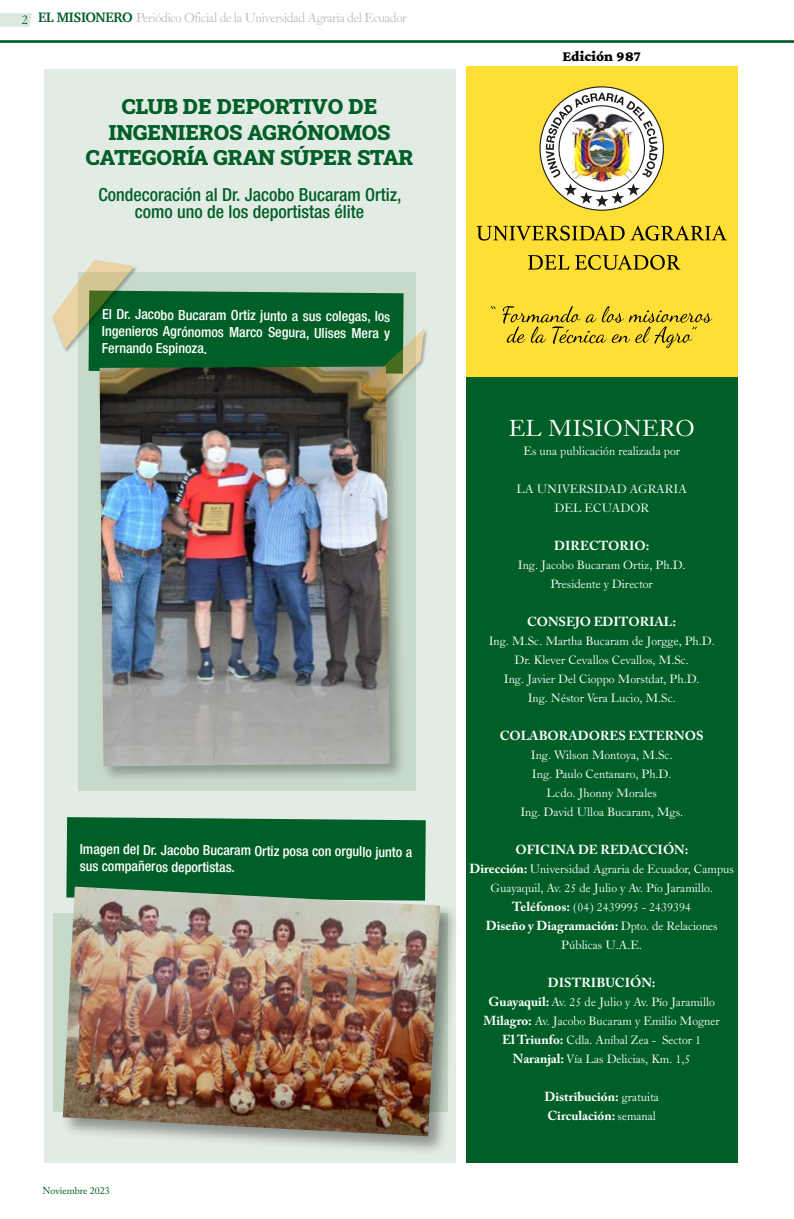
<style>
.page{position:relative;width:794px;height:1219px;background:#fff}
.page>*{position:absolute;margin:0;border:0;box-sizing:border-box;transform-origin:0 0}
.t1{font:25px "Caslon Old Face BT";color:#fff}
.t2{font:900 21.2px/25.5px "Roboto Slab";color:#005f27;text-align:center}
.t3{font:500 condensed 18px/17.2px "Helvetica Neue LT Com";color:#005f27;text-align:center}
.t4{font:200 15px "Crimson Pro";color:#000}
.t5{font:500 condensed 14px/17.2px "Helvetica Neue LT Com";color:#fff;text-align:justify}
.t6{font:14px "Caslon Old Face BT";letter-spacing:-.03em;color:#bcbcbc}
.t7{font:13px/19px "Caslon Old Face BT";color:#fff;text-align:center}
.t8{font:700 13px/19px "Adobe Caslon Pro";color:#fff}
.t9{font:10px "Adobe Caslon Pro";color:#005f27}
.s1{color:#005f27}
.s2{font-family:"Charter";font-weight:700;color:#005f27}
.s3{font-family:"Adobe Caslon Pro";font-weight:700}
.s4{font-family:"Caslon Old Face BT";font-weight:400}
</style>
<div class="page">
<div style="left:44px;top:69px;width:411px;height:1093px;background:#e3ece4"></div>
<hr style="left:0;top:41px;width:794px;height:1px;background:#005f27">
<hr style="left:0;top:42px;width:794px;height:1px;background:#005f27">
<svg style="left:0;top:13px;width:32px;height:14px"></svg>
<div style="left:466px;top:66px;width:271px;height:855px;background:#ffdf35"></div>
<div style="left:466px;top:377px;width:271px;height:785px;background:#005f27"></div>
<svg style="left:477px;top:226px;width:147px;height:15px"></svg>
<svg style="left:630px;top:226px;width:96px;height:15px"></svg>
<svg style="left:528px;top:255px;width:41px;height:15px"></svg>
<svg style="left:575px;top:255px;width:105px;height:15px"></svg>
<svg style="left:503px;top:306px;width:209px;height:42px"></svg>
<svg style="left:539px;top:86px;width:125px;height:125px"></svg>
<img style="left:571px;top:113px;width:61px;height:69px">
<div style="left:79px;top:272px;width:337px;height:519px;background:#c7d9c9"></div>
<div style="left:66px;top:817px;width:360px;height:67px;background:#005f27"></div>
<div style="left:60px;top:884px;width:399px;height:272px;background:#000;opacity:.38"></div>
<img style="left:63px;top:887px;width:377px;height:249px">
<div style="left:97px;top:364px;width:309px;height:419px;background:#000;opacity:.29"></div>
<img style="left:100px;top:402px;width:290px;height:364px">
<svg style="left:359px;top:329px;width:68px;height:78px"></svg>
<svg style="left:52px;top:260px;width:372px;height:142px"></svg>
<p class="t6" style="left:22px;top:9px;width:386px"><span class="s1">2</span> <span class="s2">EL MISIONERO</span> Periódico Oficial de la Universidad Agraria del Ecuador</p>
<h2 class="t2" style="left:86px;top:93px;width:329px">CLUB DE DEPORTIVO DE<br>INGENIEROS AGRÓNOMOS<br>CATEGORÍA GRAN SÚPER STAR</h2>
<h3 class="t3" style="left:99px;top:186px;width:304px">Condecoración al Dr. Jacobo Bucaram Ortiz, como uno de los deportistas élite</h3>
<p class="t5" style="left:102px;top:304px;width:290px;rotate:1deg">El Dr. Jacobo Bucaram Ortiz junto a sus colegas, los Ingenieros Agrónomos Marco Segura, Ulises Mera y Fernando Espinoza.</p>
<p class="t5" style="left:80px;top:839px;width:334px;line-height:17.5px;rotate:1deg">Imagen del Dr. Jacobo Bucaram Ortiz posa con orgullo junto a sus compañeros deportistas.</p>
<p class="t9" style="left:43px;top:1185px;width:69px">Noviembre 2023</p>
<p class="t4" style="left:562px;top:46px;width:80px">Edición 987</p>
<h1 class="t1" style="left:509px;top:413px;width:187px">EL MISIONERO</h1>
<p class="t7" style="left:523px;top:441px;width:158px">Es una publicación realizada por</p>
<p class="t7" style="left:516px;top:479px;width:172px">LA UNIVERSIDAD AGRARIA<br>DEL ECUADOR</p>
<p class="t8" style="left:554px;top:536px;width:97px">DIRECTORIO:</p>
<p class="t7" style="left:518px;top:555px;width:169px">Ing. Jacobo Bucaram Ortiz, Ph.D.<br>Presidente y Director</p>
<p class="t8" style="left:527px;top:612px;width:150px">CONSEJO EDITORIAL:</p>
<p class="t7" style="left:488px;top:631px;width:228px">Ing. M.Sc. Martha Bucaram de Jorgge, Ph.D.<br>Dr. Klever Cevallos Cevallos, M.Sc.<br>Ing. Javier Del Cioppo Morstdat, Ph.D.<br>Ing. Néstor Vera Lucio, M.Sc.</p>
<p class="t8" style="left:500px;top:726px;width:205px">COLABORADORES EXTERNOS</p>
<p class="t7" style="left:520px;top:745px;width:164px">Ing. Wilson Montoya, M.Sc.<br>Ing. Paulo Centanaro, Ph.D.<br>Lcdo. Jhonny Morales<br>Ing. David Ulloa Bucaram, Mgs.</p>
<p class="t8" style="left:515px;top:840px;width:174px">OFICINA DE REDACCIÓN:</p>
<p class="t7" style="left:469px;top:859px;width:266px"><span class="s3">Dirección:</span> Universidad Agraria de Ecuador, Campus<br>Guayaquil, Av. 25 de Julio y Av. Pío Jaramillo.<br><span class="s3">Teléfonos:</span> (04) 2439995 - 2439394</p>
<p class="t8" style="left:486px;top:916px;width:233px">Diseño y Diagramación: <span class="s4">Dpto. de Relaciones</span></p>
<p class="t7" style="left:561px;top:935px;width:82px">Públicas U.A.E.</p>
<p class="t8" style="left:548px;top:973px;width:109px">DISTRIBUCIÓN:</p>
<p class="t7" style="left:483px;top:992px;width:238px"><span class="s3">Guayaquil:</span> Av. 25 de Julio y Av. Pío Jaramillo <span class="s3">Milagro:</span> Av. Jacobo Bucaram y Emilio Mogner <span class="s3">El Triunfo:</span> Cdla. Aníbal Zea - Sector 1<br><span class="s3">Naranjal:</span> Vía Las Delicias, Km. 1,5</p>
<p class="t8" style="left:544px;top:1087px;width:116px">Distribución: <span class="s4">gratuita<br></span>Circulación: <span class="s4">semanal</span></p>
</div>
